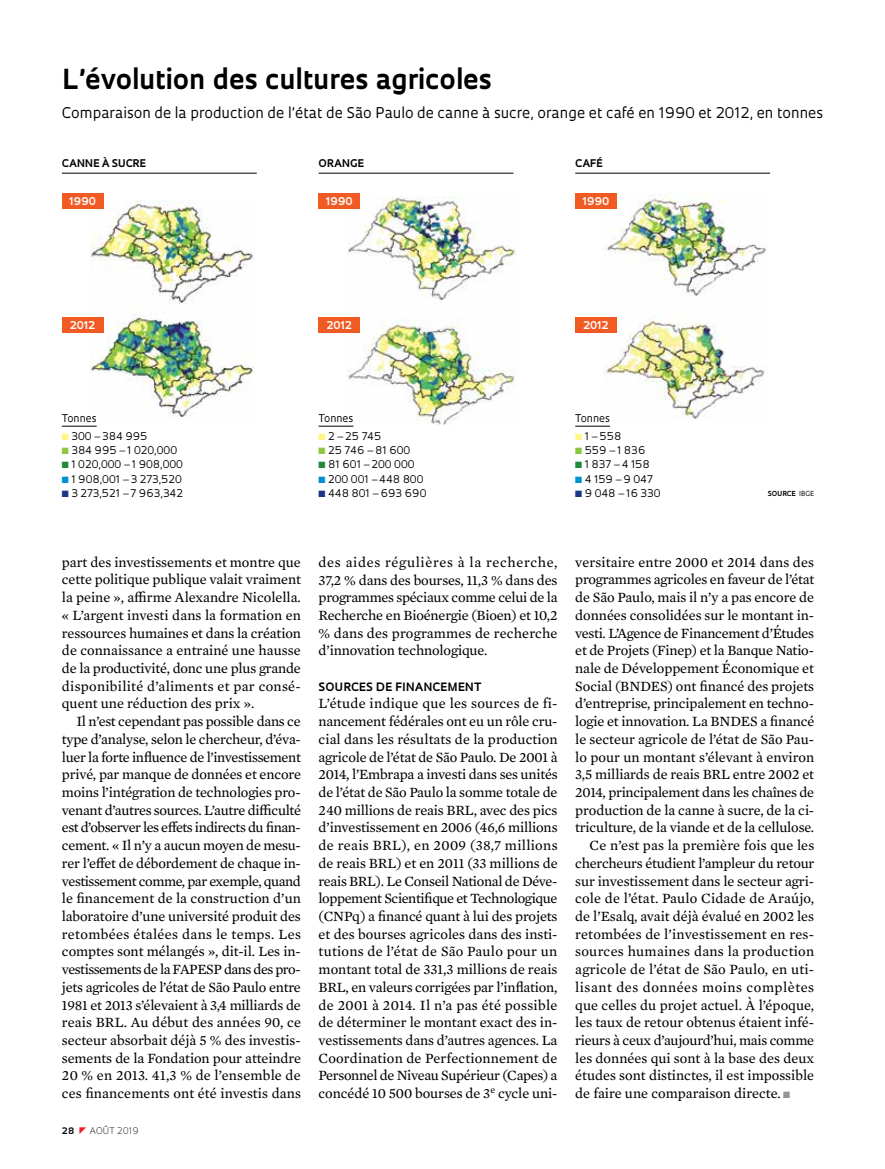
<style>
.page{position:relative;width:885px;height:1169px;background:#fff}
.page>*{position:absolute;margin:0;border:0;box-sizing:border-box;transform-origin:0 0}
.t1{font:700 26.85px "Oculum";color:#000}
.t2{font:14.4px/17.7px "Mercury Text G2";color:#000;text-align:justify}
.t3{font:14.4px "Mercury Text G2";letter-spacing:-.02em;color:#000}
.t4{font:14.4px "Oculum";color:#000}
.t5{font:14.4px "Mercury Text G2";letter-spacing:.02em;color:#000}
.t6{font:14.4px "Mercury Text G2";letter-spacing:.035em;color:#000}
.t7{font:700 11.25px "Oculum";letter-spacing:.03em;color:#000}
.t8{font:700 10.5px "Oculum";color:#fff}
.t9{font:10.35px "Oculum";color:#000}
.t10{font:700 10.35px "Oculum";letter-spacing:.01em;color:#000}
.t11{font:300 8.7px "Oculum";letter-spacing:.01em;color:#000}
.t12{font:700 8.7px "Oculum";color:#000}
.t13{font:700 6.75px "Oculum";letter-spacing:.015em;color:#000}
.s1{color:#fff685}
.s2{color:#8dc63f}
.s3{color:#218a3d}
.s4{color:#0091d1}
.s5{color:#1c3687}
.s6{font-weight:400}
.s7{color:#939598}
</style>
<div class="page">
<img style="left:603px;top:193px;width:164px;height:227px">
<img style="left:91px;top:200px;width:164px;height:217px">
<img style="left:347px;top:196px;width:169px;height:229px">
<div style="left:62px;top:193px;width:41px;height:16px;background:#f15a22"></div>
<div style="left:319px;top:193px;width:41px;height:16px;background:#f15a22"></div>
<div style="left:575px;top:193px;width:41px;height:16px;background:#f15a22"></div>
<div style="left:62px;top:317px;width:41px;height:16px;background:#f15a22"></div>
<div style="left:319px;top:317px;width:41px;height:16px;background:#f15a22"></div>
<div style="left:575px;top:317px;width:41px;height:16px;background:#f15a22"></div>
<hr style="left:62px;top:173px;width:195px;height:1px;background:#000">
<hr style="left:319px;top:173px;width:194px;height:1px;background:#000">
<hr style="left:575px;top:173px;width:195px;height:1px;background:#000">
<hr style="left:319px;top:426px;width:34px;height:1px;background:#000">
<hr style="left:575px;top:426px;width:35px;height:1px;background:#000">
<hr style="left:62px;top:426px;width:35px;height:1px;background:#000">
<h1 class="t1" style="left:62px;top:60px;width:431px">L’évolution des cultures agricoles</h1>
<p class="t4" style="left:62px;top:103px;width:763px">Comparaison de la production de l’état de São Paulo de canne à sucre, orange et café en 1990 et 2012, en tonnes</p>
<p class="t10" style="left:62px;top:156px;width:85px">CANNE À SUCRE</p>
<p class="t10" style="left:319px;top:156px;width:47px">ORANGE</p>
<p class="t10" style="left:575px;top:156px;width:29px">CAFÉ</p>
<p class="t8" style="left:69px;top:194px;width:28px">1990</p>
<p class="t8" style="left:326px;top:194px;width:28px">1990</p>
<p class="t8" style="left:582px;top:194px;width:28px">1990</p>
<p class="t8" style="left:70px;top:318px;width:27px">2012</p>
<p class="t8" style="left:327px;top:318px;width:27px">2012</p>
<p class="t8" style="left:583px;top:318px;width:27px">2012</p>
<p class="t9" style="left:62px;top:411px;width:36px">Tonnes</p>
<p class="t9" style="left:62px;top:429px;width:87px"><span class="s1">■</span> 300 – 384 995</p>
<p class="t9" style="left:62px;top:444px;width:117px"><span class="s2">■</span> 384 995 – 1 020,000</p>
<p class="t9" style="left:62px;top:458px;width:123px"><span class="s3">■</span> 1 020,000 – 1 908,000</p>
<p class="t9" style="left:62px;top:472px;width:121px"><span class="s4">■</span> 1 908,001 – 3 273,520</p>
<p class="t9" style="left:62px;top:486px;width:123px"><span class="s5">■</span> 3 273,521 – 7 963,342</p>
<p class="t9" style="left:319px;top:411px;width:36px">Tonnes</p>
<p class="t9" style="left:319px;top:429px;width:64px"><span class="s1">■</span> 2 – 25 745</p>
<p class="t9" style="left:319px;top:444px;width:93px"><span class="s2">■</span> 25 746 – 81 600</p>
<p class="t9" style="left:319px;top:458px;width:98px"><span class="s3">■</span> 81 601 – 200 000</p>
<p class="t9" style="left:319px;top:472px;width:106px"><span class="s4">■</span> 200 001 – 448 800</p>
<p class="t9" style="left:319px;top:486px;width:109px"><span class="s5">■</span> 448 801 – 693 690</p>
<p class="t9" style="left:575px;top:411px;width:36px">Tonnes</p>
<p class="t9" style="left:575px;top:429px;width:48px"><span class="s1">■</span> 1 – 558</p>
<p class="t9" style="left:575px;top:444px;width:72px"><span class="s2">■</span> 559 – 1 836</p>
<p class="t9" style="left:575px;top:458px;width:76px"><span class="s3">■</span> 1 837 – 4 158</p>
<p class="t9" style="left:575px;top:472px;width:79px"><span class="s4">■</span> 4 159 – 9 047</p>
<p class="t9" style="left:575px;top:486px;width:87px"><span class="s5">■</span> 9 048 – 16 330</p>
<p class="t13" style="left:768px;top:489px;width:48px">SOURCE <span class="s6">IBGE</span></p>
<p class="t2" style="left:62px;top:552px;width:241px">part des investissements et montre que cette politique publique valait vraiment la peine », affirme Alexandre Nicolella. « L’argent investi dans la formation en ressources humaines et dans la création de connaissance a entrainé une hausse de la productivité, donc une plus grande disponibilité d’aliments et par consé&shy;quent une réduction des prix ».</p>
<p class="t2" style="left:62px;top:711px;width:241px;text-indent:14px">Il n’est cependant pas possible dans ce type d’analyse, selon le chercheur, d’éva&shy;luer la forte influence de l’investissement privé, par manque de données et encore moins l’intégration de technologies pro&shy;venant d’autres sources. L’autre difficulté est d’observer les effets indirects du finan&shy;cement. « Il n’y a aucun moyen de mesu&shy;rer l’effet de débordement de chaque in&shy;vestissement comme, par exemple, quand le financement de la construction d’un laboratoire d’une université produit des retombées étalées dans le temps. Les comptes sont mélangés », dit-il. Les in&shy;vestissements de la FAPESP dans des pro&shy;jets agricoles de l’état de São Paulo entre 1981 et 2013 s’élevaient à 3,4 milliards de reais BRL. Au début des années 90, ce secteur absorbait déjà 5 % des investis&shy;sements de la Fondation pour atteindre 20 % en 2013. 41,3 % de l’ensemble de ces financements ont été investis dans</p>
<p class="t12" style="left:62px;top:1124px;width:14px">28</p>
<p class="t11" style="left:90px;top:1124px;width:50px">AOÛT 2019</p>
<p class="t2" style="left:319px;top:552px;width:241px">des aides régulières à la recherche, 37,2 % dans des bourses, 11,3 % dans des programmes spéciaux comme celui de la Recherche en Bioénergie (Bioen) et 10,2 % dans des programmes de recherche d’innovation technologique.</p>
<p class="t7" style="left:319px;top:679px;width:164px">SOURCES DE FINANCEMENT</p>
<p class="t2" style="left:319px;top:694px;width:241px">L’étude indique que les sources de fi&shy;nancement fédérales ont eu un rôle cru&shy;cial dans les résultats de la production agricole de l’état de São Paulo. De 2001 à 2014, l’Embrapa a investi dans ses unités de l’état de São Paulo la somme totale de 240 millions de reais BRL, avec des pics d’investissement en 2006 (46,6 millions de reais BRL), en 2009 (38,7 millions de reais BRL) et en 2011 (33 millions de reais BRL). Le Conseil National de Déve&shy;loppement Scientifique et Technologique (CNPq) a financé quant à lui des projets et des bourses agricoles dans des insti&shy;tutions de l’état de São Paulo pour un montant total de 331,3 millions de reais BRL, en valeurs corrigées par l’inflation, de 2001 à 2014. Il n’a pas été possible de déterminer le montant exact des in&shy;vestissements dans d’autres agences. La Coordination de Perfectionnement de Personnel de Niveau Supérieur (Capes) a concédé 10 500 bourses de 3<sup>e</sup> cycle uni-</p>
<p class="t2" style="left:575px;top:552px;width:240px">versitaire entre 2000 et 2014 dans des</p>
<p class="t2" style="left:575px;top:570px;width:241px">programmes agricoles en faveur de l’état</p>
<p class="t2" style="left:575px;top:588px;width:240px">de São Paulo, mais il n’y a pas encore de</p>
<p class="t2" style="left:575px;top:605px;width:240px">données consolidées sur le montant in-</p>
<p class="t3" style="left:575px;top:622px;width:240px">vesti. L’Agence de Financement d’Études</p>
<p class="t2" style="left:575px;top:641px;width:240px">et de Projets (Finep) et la Banque Natio-</p>
<p class="t2" style="left:575px;top:658px;width:240px">nale de Développement Économique et</p>
<p class="t2" style="left:575px;top:676px;width:240px">Social (BNDES) ont financé des projets</p>
<p class="t2" style="left:575px;top:694px;width:240px">d’entreprise, principalement en techno-</p>
<p class="t2" style="left:575px;top:711px;width:241px">logie et innovation. La BNDES a financé</p>
<p class="t2" style="left:575px;top:729px;width:240px">le secteur agricole de l’état de São Pau-</p>
<p class="t2" style="left:575px;top:747px;width:241px">lo pour un montant s’élevant à environ</p>
<p class="t2" style="left:575px;top:765px;width:240px">3,5 milliards de reais BRL entre 2002 et</p>
<p class="t3" style="left:575px;top:781px;width:240px">2014, principalement dans les chaînes de</p>
<p class="t2" style="left:575px;top:800px;width:240px">production de la canne à sucre, de la ci-</p>
<p class="t2" style="left:575px;top:818px;width:241px">triculture, de la viande et de la cellulose.</p>
<p class="t2" style="left:590px;top:835px;width:226px">Ce n’est pas la première fois que les</p>
<p class="t2" style="left:575px;top:853px;width:241px">chercheurs étudient l’ampleur du retour</p>
<p class="t2" style="left:575px;top:871px;width:240px">sur investissement dans le secteur agri-</p>
<p class="t2" style="left:575px;top:889px;width:241px">cole de l’état. Paulo Cidade de Araújo,</p>
<p class="t2" style="left:575px;top:906px;width:240px">de l’Esalq, avait déjà évalué en 2002 les</p>
<p class="t2" style="left:575px;top:924px;width:240px">retombées de l’investissement en res-</p>
<p class="t5" style="left:575px;top:941px;width:241px">sources humaines dans la production</p>
<p class="t2" style="left:575px;top:959px;width:240px">agricole de l’état de São Paulo, en uti-</p>
<p class="t6" style="left:575px;top:976px;width:240px">lisant des données moins complètes</p>
<p class="t2" style="left:575px;top:995px;width:241px">que celles du projet actuel. À l’époque,</p>
<p class="t2" style="left:575px;top:1012px;width:240px">les taux de retour obtenus étaient infé-</p>
<p class="t3" style="left:575px;top:1029px;width:240px">rieurs à ceux d’aujourd’hui, mais comme</p>
<p class="t2" style="left:575px;top:1048px;width:240px">les données qui sont à la base des deux</p>
<p class="t2" style="left:575px;top:1066px;width:240px">études sont distinctes, il est impossible</p>
<p class="t2" style="left:575px;top:1083px;width:217px">de faire une comparaison directe. <span class="s7">■</span></p>
</div>
